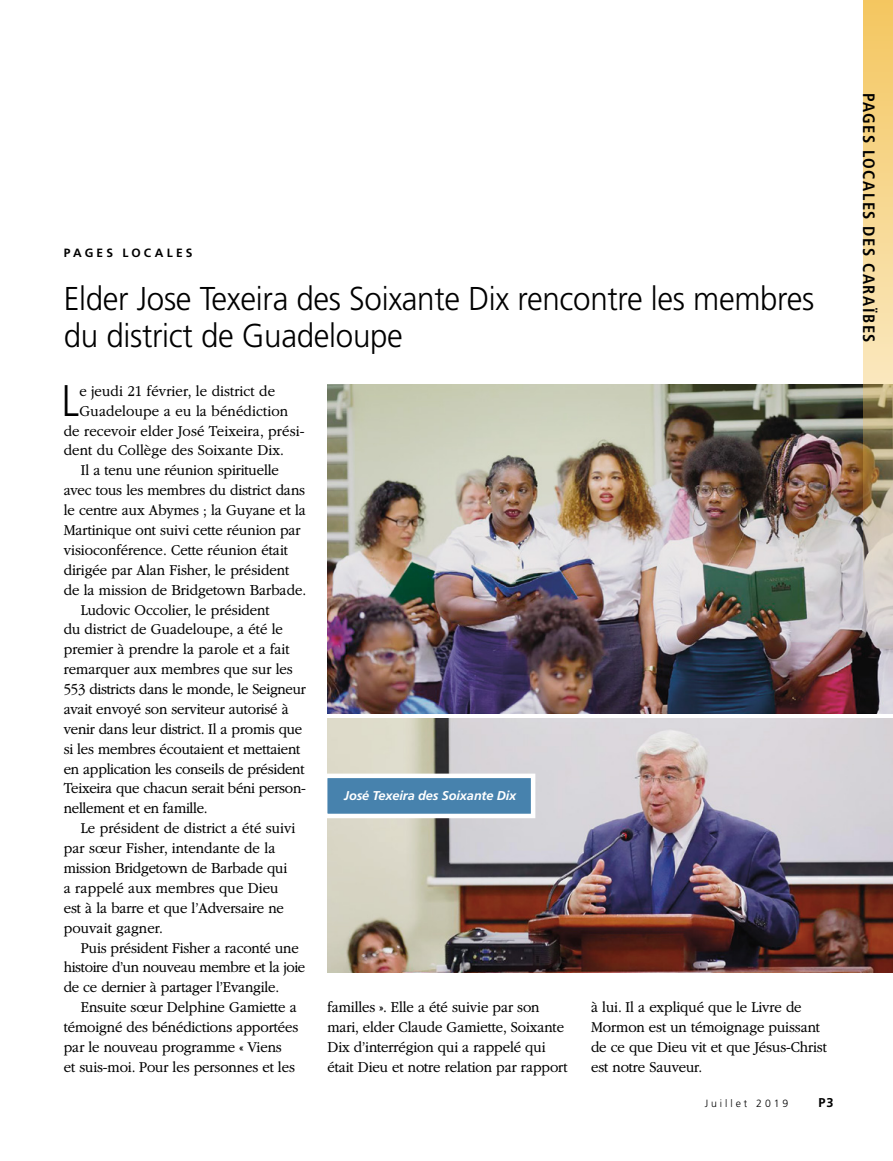
<style>
.page{position:relative;width:893px;height:1161px;background:#fff}
.page>*{position:absolute;margin:0;border:0;box-sizing:border-box;transform-origin:0 0}
.ARTCL_para_first_NEW{font:300 44.25px "Frutigerlds Lat";color:#000;scale:.88 1}
.ARTCL_title_NEWS{font:300 33px/37.5px "Frutigerlds Lat";letter-spacing:-.01em;color:#000;scale:.95 1}
.Section_title__maste{font:700 condensed 16.5px "Frutigerlds Lat";letter-spacing:.085em;color:#000}
.ARTCL_para_NEWS{font:300 15.75px/20px "Garamondlds Lat Plus";letter-spacing:-.01em;color:#000;scale:.95 1}
.ARTCL_para_first_NEW-2{font:300 15.75px "Garamondlds Lat Plus";letter-spacing:.005em;color:#000;scale:.95 1}
.FIGimg_CAP_para_NEWS{font:italic 700 12.75px "Frutigerlds Lat";letter-spacing:-.01em;color:#fff}
.t1{font:700 12.75px "Frutigerlds Lat";color:#000}
.ARTCL_seriesTitle{font:700 12px "Frutigerlds Lat";letter-spacing:.265em;color:#000}
.t2{font:300 10.5px "Frutigerlds Lat";letter-spacing:.28em;color:#000}
</style>
<div class="page">
<img style="left:327px;top:385px;width:566px;height:329px">
<svg style="left:863px;top:0;width:30px;height:639px;background:#dcc38f"></svg>
<img style="left:327px;top:718px;width:566px;height:254px">
<div style="left:323px;top:773px;width:212px;height:45px;background:#4782ad;border:4px solid #fff"></div>
<p class="ARTCL_seriesTitle" style="left:64px;top:243px;width:130px">PAGES LOCALES</p>
<p class="ARTCL_title_NEWS" style="left:64px;top:279px;width:792px">Elder Jose Texeira des Soixante Dix rencontre les membres du district de Guadeloupe</p>
<p class="ARTCL_para_first_NEW" style="left:62px;top:368px;width:21px">L</p>
<p class="ARTCL_para_first_NEW-2" style="left:79px;top:379px;width:208px">e jeudi 21 février, le district de</p>
<p class="ARTCL_para_first_NEW-2" style="left:79px;top:399px;width:221px">Guadeloupe a eu la bénédiction</p>
<p class="ARTCL_para_first_NEW-2" style="left:64px;top:419px;width:255px">de recevoir elder José Teixeira, prési-</p>
<p class="ARTCL_para_first_NEW-2" style="left:64px;top:439px;width:233px">dent du Collège des Soixante Dix.</p>
<p class="ARTCL_para_NEWS" style="left:64px;top:460px;width:257px;text-indent:17px">Il a tenu une réunion spirituelle avec tous les membres du district dans le centre aux Abymes ; la Guyane et la Martinique ont suivi cette réunion par visioconférence. Cette réunion était dirigée par Alan Fisher, le président de la mission de Bridgetown Barbade.</p>
<p class="ARTCL_para_NEWS" style="left:64px;top:599px;width:256px;text-indent:17px">Ludovic Occolier, le président<br>du district de Guadeloupe, a été le premier à prendre la parole et a fait remarquer aux membres que sur les 553 districts dans le monde, le Seigneur avait envoyé son serviteur autorisé à venir dans leur district. Il a promis que si les membres écoutaient et mettaient en application les conseils de président Teixeira que chacun serait béni person&shy;nellement et en famille.</p>
<p class="ARTCL_para_NEWS" style="left:64px;top:818px;width:245px;text-indent:17px">Le président de district a été suivi par sœur Fisher, intendante de la mission Bridgetown de Barbade qui a rappelé aux membres que Dieu est à la barre et que l’Adversaire ne pouvait gagner.</p>
<p class="ARTCL_para_NEWS" style="left:64px;top:937px;width:256px;text-indent:17px">Puis président Fisher a raconté une histoire d’un nouveau membre et la joie de ce dernier à partager l’Evangile.</p>
<p class="ARTCL_para_NEWS" style="left:64px;top:997px;width:249px;text-indent:17px">Ensuite sœur Delphine Gamiette a témoigné des bénédictions apportées par le nouveau programme « Viens<br>et suis-moi. Pour les personnes et les</p>
<p class="FIGimg_CAP_para_NEWS" style="left:344px;top:786px;width:174px">José Texeira des Soixante Dix</p>
<p class="ARTCL_para_NEWS" style="left:327px;top:997px;width:254px">familles ». Elle a été suivie par son mari, elder Claude Gamiette, Soixante Dix d’interrégion qui a rappelé qui était Dieu et notre relation par rapport</p>
<p class="ARTCL_para_NEWS" style="left:591px;top:997px;width:250px">à lui. Il a expliqué que le Livre de<br>Mormon est un témoignage puissant de ce que Dieu vit et que Jésus-Christ est notre Sauveur.</p>
<p class="t2" style="left:705px;top:1095px;width:85px">Juillet 2019</p>
<p class="t1" style="left:819px;top:1092px;width:16px">P3</p>
<p class="Section_title__maste" style="left:881px;top:93px;width:251px;rotate:90deg">PAGES LOCALES DES CARAÏBES</p>
</div>
